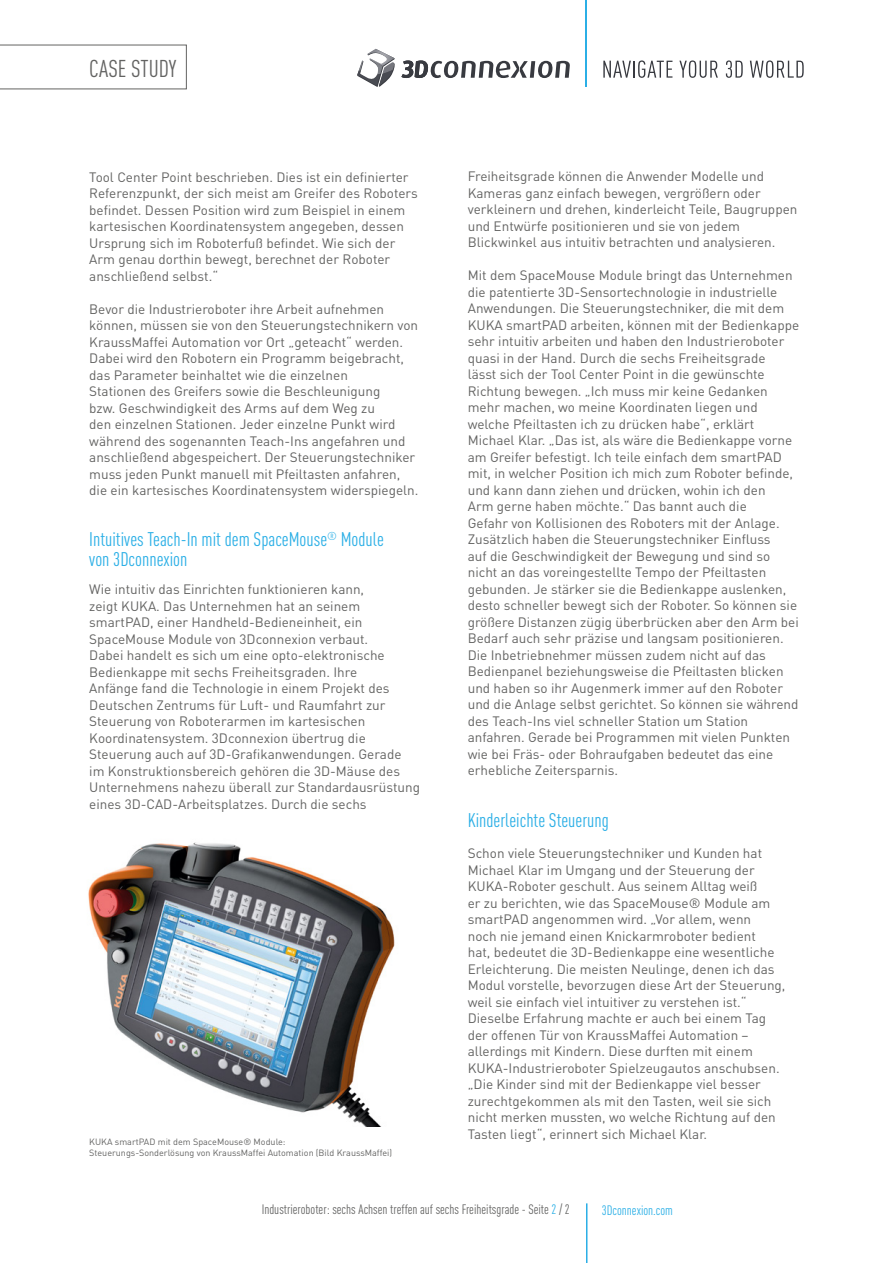
<style>
.page{position:relative;width:893px;height:1263px;background:#fff}
.page>*{position:absolute;margin:0;border:0;box-sizing:border-box;transform-origin:0 0}
.t1{font:condensed 24px "DIN Pro";color:#636362}
.t2{font:condensed 19.5px/19.5px "DIN Pro";color:#2bafe6}
.t3{font:13.5px/16.5px "DIN Pro";color:#636362}
.t4{font:condensed 13.5px "DIN Pro";color:#636362}
.t5{font:condensed 13.5px "DIN Pro";color:#2bafe6}
.t6{font:9px/10.8px "DIN Pro";color:#636362}
.s1{color:#2bafe5}
</style>
<div class="page">
<hr style="left:586px;top:1203px;width:1px;height:60px;background:#2bafe6">
<svg style="left:0;top:45px;width:187px;height:44px"></svg>
<svg style="left:603px;top:60px;width:69px;height:18px"></svg>
<svg style="left:679px;top:60px;width:39px;height:18px"></svg>
<svg style="left:726px;top:60px;width:17px;height:18px"></svg>
<svg style="left:750px;top:60px;width:54px;height:18px"></svg>
<hr style="left:586px;top:0;width:1px;height:87px;background:#2bafe6">
<svg style="left:357px;top:49px;width:38px;height:38px"></svg>
<svg style="left:401px;top:60px;width:169px;height:18px"></svg>
<img style="left:88px;top:842px;width:307px;height:285px">
<h1 class="t1" style="left:89px;top:55px;width:89px">CASE STUDY</h1>
<p class="t3" style="left:89px;top:168px;width:330px">Tool Center Point beschrieben. Dies ist ein definierter Referenzpunkt, der sich meist am Greifer des Roboters befindet. Dessen Position wird zum Beispiel in einem kartesischen Koordinatensystem angegeben, dessen Ursprung sich im Roboterfuß befindet. Wie sich der Arm genau dorthin bewegt, berechnet der Roboter anschließend selbst.“</p>
<p class="t3" style="left:89px;top:300px;width:331px">Bevor die Industrieroboter ihre Arbeit aufnehmen können, müssen sie von den Steuerungstechnikern von KraussMaffei Automation vor Ort „geteacht“ werden.<br>Dabei wird den Robotern ein Programm beigebracht, das Parameter beinhaltet wie die einzelnen<br>Stationen des Greifers sowie die Beschleunigung<br>bzw. Geschwindigkeit des Arms auf dem Weg zu<br>den einzelnen Stationen. Jeder einzelne Punkt wird während des sogenannten Teach-Ins angefahren und anschließend abgespeichert. Der Steuerungstechniker muss jeden Punkt manuell mit Pfeiltasten anfahren, die ein kartesisches Koordinatensystem widerspiegeln.</p>
<h2 class="t2" style="left:89px;top:529px;width:296px">Intuitives Teach-In mit dem SpaceMouse<sup>®</sup> Module von 3Dconnexion</h2>
<p class="t3" style="left:89px;top:580px;width:332px">Wie intuitiv das Einrichten funktionieren kann,<br>zeigt KUKA. Das Unternehmen hat an seinem smartPAD, einer Handheld-Bedieneinheit, ein SpaceMouse Module von 3Dconnexion verbaut.<br>Dabei handelt es sich um eine opto-elektronische Bedienkappe mit sechs Freiheitsgraden. Ihre<br>Anfänge fand die Technologie in einem Projekt des Deutschen Zentrums für Luft- und Raumfahrt zur Steuerung von Roboterarmen im kartesischen Koordinatensystem. 3Dconnexion übertrug die Steuerung auch auf 3D-Grafikanwendungen. Gerade im Konstruktionsbereich gehören die 3D-Mäuse des Unternehmens nahezu überall zur Standardausrüstung eines 3D-CAD-Arbeitsplatzes. Durch die sechs</p>
<p class="t6" style="left:89px;top:1136px;width:304px">KUKA smartPAD mit dem SpaceMouse® Module:<br>Steuerungs-Sonderlösung von KraussMaffei Automation (Bild KraussMaffei)</p>
<p class="t3" style="left:468px;top:168px;width:331px">Freiheitsgrade können die Anwender Modelle und Kameras ganz einfach bewegen, vergrößern oder verkleinern und drehen, kinderleicht Teile, Baugruppen und Entwürfe positionieren und sie von jedem Blickwinkel aus intuitiv betrachten und analysieren.</p>
<p class="t3" style="left:468px;top:267px;width:333px">Mit dem SpaceMouse Module bringt das Unternehmen die patentierte 3D-Sensortechnologie in industrielle Anwendungen. Die Steuerungstechniker, die mit dem KUKA smartPAD arbeiten, können mit der Bedienkappe sehr intuitiv arbeiten und haben den Industrieroboter quasi in der Hand. Durch die sechs Freiheitsgrade<br>lässt sich der Tool Center Point in die gewünschte Richtung bewegen. „Ich muss mir keine Gedanken mehr machen, wo meine Koordinaten liegen und welche Pfeiltasten ich zu drücken habe“, erklärt Michael Klar. „Das ist, als wäre die Bedienkappe vorne am Greifer befestigt. Ich teile einfach dem smartPAD mit, in welcher Position ich mich zum Roboter befinde, und kann dann ziehen und drücken, wohin ich den<br>Arm gerne haben möchte.“ Das bannt auch die<br>Gefahr von Kollisionen des Roboters mit der Anlage.<br>Zusätzlich haben die Steuerungstechniker Einfluss<br>auf die Geschwindigkeit der Bewegung und sind so nicht an das voreingestellte Tempo der Pfeiltasten gebunden. Je stärker sie die Bedienkappe auslenken, desto schneller bewegt sich der Roboter. So können sie größere Distanzen zügig überbrücken aber den Arm bei Bedarf auch sehr präzise und langsam positionieren.<br>Die Inbetriebnehmer müssen zudem nicht auf das Bedienpanel beziehungsweise die Pfeiltasten blicken und haben so ihr Augenmerk immer auf den Roboter und die Anlage selbst gerichtet. So können sie während des Teach-Ins viel schneller Station um Station anfahren. Gerade bei Programmen mit vielen Punkten wie bei Fräs- oder Bohraufgaben bedeutet das eine erhebliche Zeitersparnis.</p>
<h2 class="t2" style="left:468px;top:810px;width:143px">Kinderleichte Steuerung</h2>
<p class="t3" style="left:468px;top:844px;width:319px">Schon viele Steuerungstechniker und Kunden hat Michael Klar im Umgang und der Steuerung der KUKA-Roboter geschult. Aus seinem Alltag weiß<br>er zu berichten, wie das SpaceMouse® Module am smartPAD angenommen wird. „Vor allem, wenn<br>noch nie jemand einen Knickarmroboter bedient<br>hat, bedeutet die 3D-Bedienkappe eine wesentliche Erleichterung. Die meisten Neulinge, denen ich das Modul vorstelle, bevorzugen diese Art der Steuerung, weil sie einfach viel intuitiver zu verstehen ist.“ Dieselbe Erfahrung machte er auch bei einem Tag der offenen Tür von KraussMaffei Automation – allerdings mit Kindern. Diese durften mit einem KUKA-Industrieroboter Spielzeugautos anschubsen. „Die Kinder sind mit der Bedienkappe viel besser zurechtgekommen als mit den Tasten, weil sie sich nicht merken mussten, wo welche Richtung auf den Tasten liegt“, erinnert sich Michael Klar.</p>
<p class="t4" style="left:262px;top:1202px;width:310px">Industrieroboter: sechs Achsen treffen auf sechs Freiheitsgrade - Seite <span class="s1">2</span> / 2</p>
<p class="t5" style="left:602px;top:1202px;width:73px">3Dconnexion.com</p>
</div>
